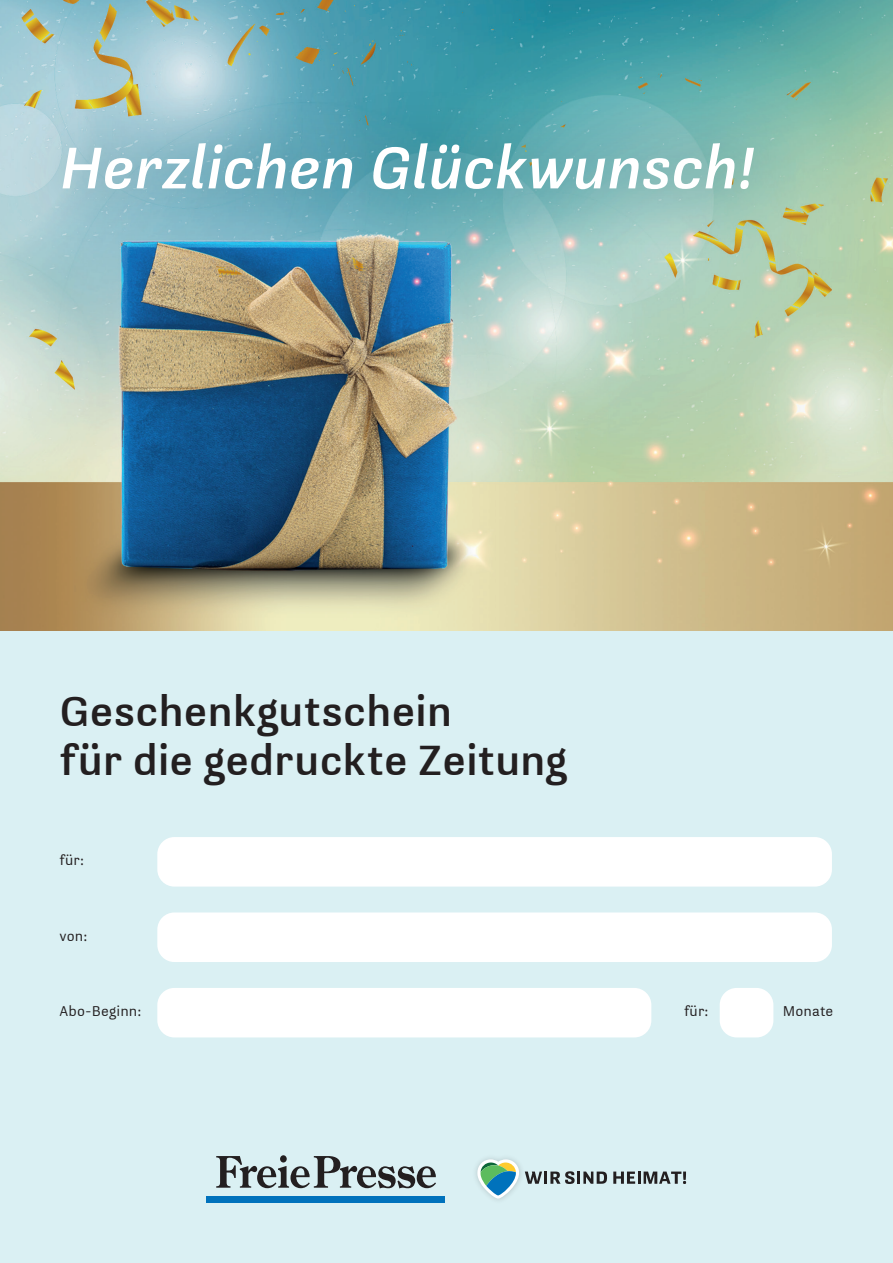
<style>
.page{position:relative;width:893px;height:1263px;background:#fff}
.page>*{position:absolute;margin:0;border:0;box-sizing:border-box;transform-origin:0 0}
.t1{font:italic 700 61.2px "Medien Union Sans";color:#fff}
.t2{font:700 44.55px "Medien Union Sans";color:#231f20}
.t3{font:15px "Medien Union Sans";letter-spacing:.01em;color:#231f20}
</style>
<div class="page">
<img style="left:0;top:0;width:893px;height:631px">
<div style="left:0;top:631px;width:893px;height:632px;background:#daf0f3"></div>
<div style="left:157px;top:837px;width:675px;height:49px;background:#fff;border-radius:17px"></div>
<div style="left:157px;top:912px;width:675px;height:50px;background:#fff;border-radius:17px"></div>
<div style="left:157px;top:988px;width:494px;height:49px;background:#fff;border-radius:17px"></div>
<div style="left:720px;top:988px;width:53px;height:49px;background:#fff;border-radius:17px"></div>
<div style="left:5px;top:86px;width:806px;height:163px;background:#19646f;opacity:.75"></div>
<svg style="left:477px;top:1159px;width:42px;height:39px"></svg>
<svg style="left:525px;top:1171px;width:82px;height:13px"></svg>
<svg style="left:613px;top:1171px;width:73px;height:13px"></svg>
<svg style="left:216px;top:1155px;width:220px;height:33px"></svg>
<div style="left:207px;top:1196px;width:238px;height:6px;background:#0072bc"></div>
<p class="t1" style="left:60px;top:131px;width:697px">Herzlichen Glückwunsch!</p>
<p class="t2" style="left:60px;top:685px;width:394px">Geschenkgutschein</p>
<p class="t2" style="left:60px;top:734px;width:509px">für die gedruckte Zeitung</p>
<p class="t3" style="left:60px;top:851px;width:26px">für:</p>
<p class="t3" style="left:60px;top:927px;width:29px">von:</p>
<p class="t3" style="left:60px;top:1002px;width:83px">Abo-Beginn:</p>
<p class="t3" style="left:684px;top:1002px;width:26px">für:</p>
<p class="t3" style="left:783px;top:1002px;width:52px">Monate</p>
</div>
